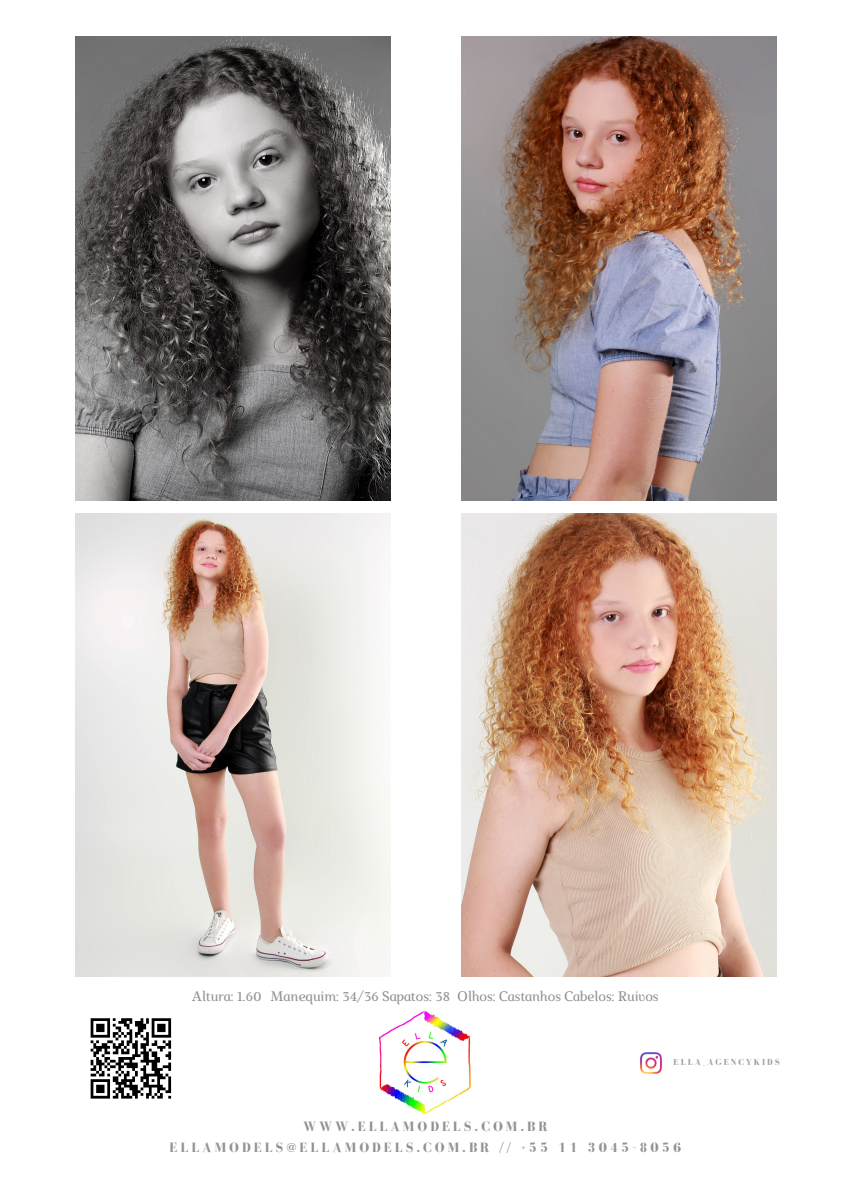
<style>
.page{position:relative;width:851px;height:1191px;background:#fff}
.page>*{position:absolute;margin:0;border:0;box-sizing:border-box;transform-origin:0 0}
.t1{font:700 13.8px/21.4px "Bodoni FLF";letter-spacing:.215em;color:#939193;text-align:center}
.t2{font:italic 13.8px "Marta";color:#939193}
.t3{font:700 9px "Bodoni FLF";letter-spacing:.215em;color:#a29f9c}
.s1{color:#949292}
</style>
<div class="page">
<img style="left:75px;top:37px;width:315px;height:463px">
<img style="left:461px;top:37px;width:315px;height:463px">
<img style="left:75px;top:514px;width:315px;height:463px">
<img style="left:461px;top:514px;width:315px;height:463px">
<img style="left:379px;top:1011px;width:92px;height:103px">
<img style="left:640px;top:1052px;width:23px;height:22px">
<svg style="left:90px;top:1018px;width:82px;height:81px"></svg>
<p class="t2" style="left:192px;top:991px;width:468px"><span class="s1">Altura: 1.60</span> Manequim: 34/36 Sapatos: 38 Olhos: Castanhos Cabelos: Ruivos</p>
<p class="t3" style="left:673px;top:1057px;width:108px">ELLA_AGENCYKIDS</p>
<p class="t1" style="left:169px;top:1116px;width:513px">WWW.ELLAMODELS.COM.BR<br>ELLAMODELS@ELLAMODELS.COM.BR // +55 11 3045-8056</p>
</div>
